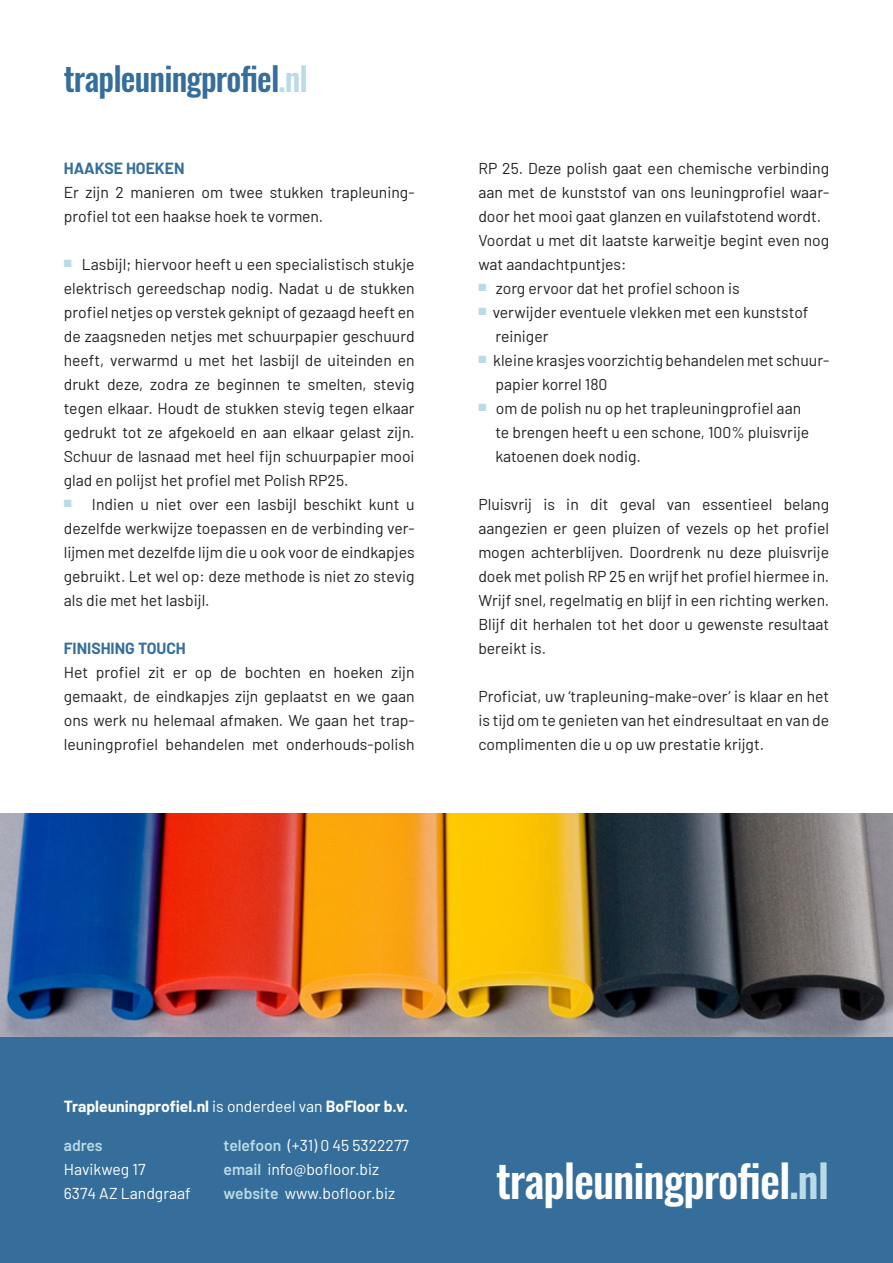
<style>
.page{position:relative;width:893px;height:1263px;background:#fff}
.page>*{position:absolute;margin:0;border:0;box-sizing:border-box;transform-origin:0 0}
.t1{font:500 45px "Oswald";letter-spacing:-.025em;color:#fff}
.t2{font:500 33px "Oswald";letter-spacing:-.025em;color:#356e9a}
.t3{font:15.75px/24px "Barlow";color:#231f20;text-align:justify}
.t4{font:15.75px "Barlow";color:#fff}
.t5{font:700 15.75px "Barlow";color:#fff}
.t6{font:700 15.75px "Barlow";color:#356e9a}
.t7{font:600 15.75px "Barlow";letter-spacing:-.005em;color:#bbdae8}
.s1{color:#bbdae8}
.s2{font-weight:400}
.s3{font-weight:600;color:#bbdae8}
</style>
<div class="page">
<div style="left:0;top:1036px;width:893px;height:227px;background:#356e9a"></div>
<img style="left:0;top:813px;width:893px;height:223px">
<p class="t2" style="left:64px;top:56px;width:246px">trapleuningprofiel<span class="s1">.nl</span></p>
<p class="t6" style="left:64px;top:156px;width:122px">HAAKSE HOEKEN</p>
<p class="t3" style="left:64px;top:179px;width:352px">Er zijn 2 manieren om twee stukken trapleuning-</p>
<p class="t3" style="left:64px;top:203px;width:261px">profiel tot een haakse hoek te vormen.</p>
<p class="t3" style="left:64px;top:251px;width:352px"><sup>■</sup> Lasbijl; hiervoor heeft u een specialistisch stukje elektrisch gereedschap nodig. Nadat u de stukken profiel netjes op verstek geknipt of gezaagd heeft en de zaagsneden netjes met schuurpapier geschuurd heeft, verwarmd u met het lasbijl de uiteinden en drukt deze, zodra ze beginnen te smelten, stevig tegen elkaar. Houdt de stukken stevig tegen elkaar gedrukt tot ze afgekoeld en aan elkaar gelast zijn.<br>Schuur de lasnaad met heel fijn schuurpapier mooi glad en polijst het profiel met Polish RP25.</p>
<p class="t3" style="left:64px;top:491px;width:352px"><sup>■</sup> Indien u niet over een lasbijl beschikt kunt u dezelfde werkwijze toepassen en de verbinding ver&shy;lijmen met dezelfde lijm die u ook voor de eindkapjes gebruikt. Let wel op: deze methode is niet zo stevig als die met het lasbijl.</p>
<p class="t6" style="left:64px;top:636px;width:124px">FINISHING TOUCH</p>
<p class="t3" style="left:64px;top:659px;width:352px">Het profiel zit er op de bochten en hoeken zijn</p>
<p class="t3" style="left:64px;top:683px;width:352px">gemaakt, de eindkapjes zijn geplaatst en we gaan ons werk nu helemaal afmaken. We gaan het trap-</p>
<p class="t3" style="left:64px;top:731px;width:352px">leuningprofiel behandelen met onderhouds-polish</p>
<p class="t3" style="left:478px;top:155px;width:352px">RP 25. Deze polish gaat een chemische verbinding aan met de kunststof van ons leuningprofiel waar&shy;door het mooi gaat glanzen en vuilafstotend wordt.</p>
<p class="t3" style="left:478px;top:227px;width:352px">Voordat u met dit laatste karweitje begint even nog wat aandachtpuntjes:</p>
<p class="t3" style="left:478px;top:275px;width:263px"><sup>■</sup> zorg ervoor dat het profiel schoon is</p>
<p class="t3" style="left:478px;top:299px;width:332px"><sup>■</sup> verwijder eventuele vlekken met een kunststof</p>
<p class="t3" style="left:495px;top:323px;width:55px">reiniger</p>
<p class="t3" style="left:478px;top:347px;width:352px"><sup>■</sup> kleine krasjes voorzichtig behandelen met schuur-</p>
<p class="t3" style="left:495px;top:371px;width:114px">papier korrel 180</p>
<p class="t3" style="left:478px;top:395px;width:324px"><sup>■</sup> om de polish nu op het trapleuningprofiel aan</p>
<p class="t3" style="left:495px;top:419px;width:315px">te brengen heeft u een schone, 100% pluisvrije</p>
<p class="t3" style="left:495px;top:443px;width:147px">katoenen doek nodig.</p>
<p class="t3" style="left:478px;top:491px;width:352px">Pluisvrij is in dit geval van essentieel belang</p>
<p class="t3" style="left:478px;top:515px;width:352px">aangezien er geen pluizen of vezels op het profiel mogen achterblijven. Doordrenk nu deze pluisvrije doek met polish RP 25 en wrijf het profiel hiermee in.<br>Wrijf snel, regelmatig en blijf in een richting werken.<br>Blijf dit herhalen tot het door u gewenste resultaat bereikt is.</p>
<p class="t3" style="left:478px;top:683px;width:352px">Proficiat, uw ‘trapleuning-make-over’ is klaar en het is tijd om te genieten van het eindresultaat en van de complimenten die u op uw prestatie krijgt.</p>
<p class="t5" style="left:64px;top:1095px;width:346px">Trapleuningprofiel.nl <span class="s2">is onderdeel van</span> BoFloor b.v.</p>
<p class="t7" style="left:64px;top:1134px;width:40px">adres</p>
<p class="t4" style="left:64px;top:1158px;width:83px">Havikweg 17</p>
<p class="t4" style="left:64px;top:1182px;width:128px">6374 AZ Landgraaf</p>
<p class="t4" style="left:224px;top:1134px;width:187px"><span class="s3">telefoon</span> (+31) 0 45 5322277</p>
<p class="t4" style="left:224px;top:1158px;width:157px"><span class="s3">email</span> info@bofloor.biz</p>
<p class="t4" style="left:224px;top:1182px;width:173px"><span class="s3">website</span> www.bofloor.biz</p>
<p class="t1" style="left:496px;top:1149px;width:335px">trapleuningprofiel<span class="s1">.nl</span></p>
</div>
